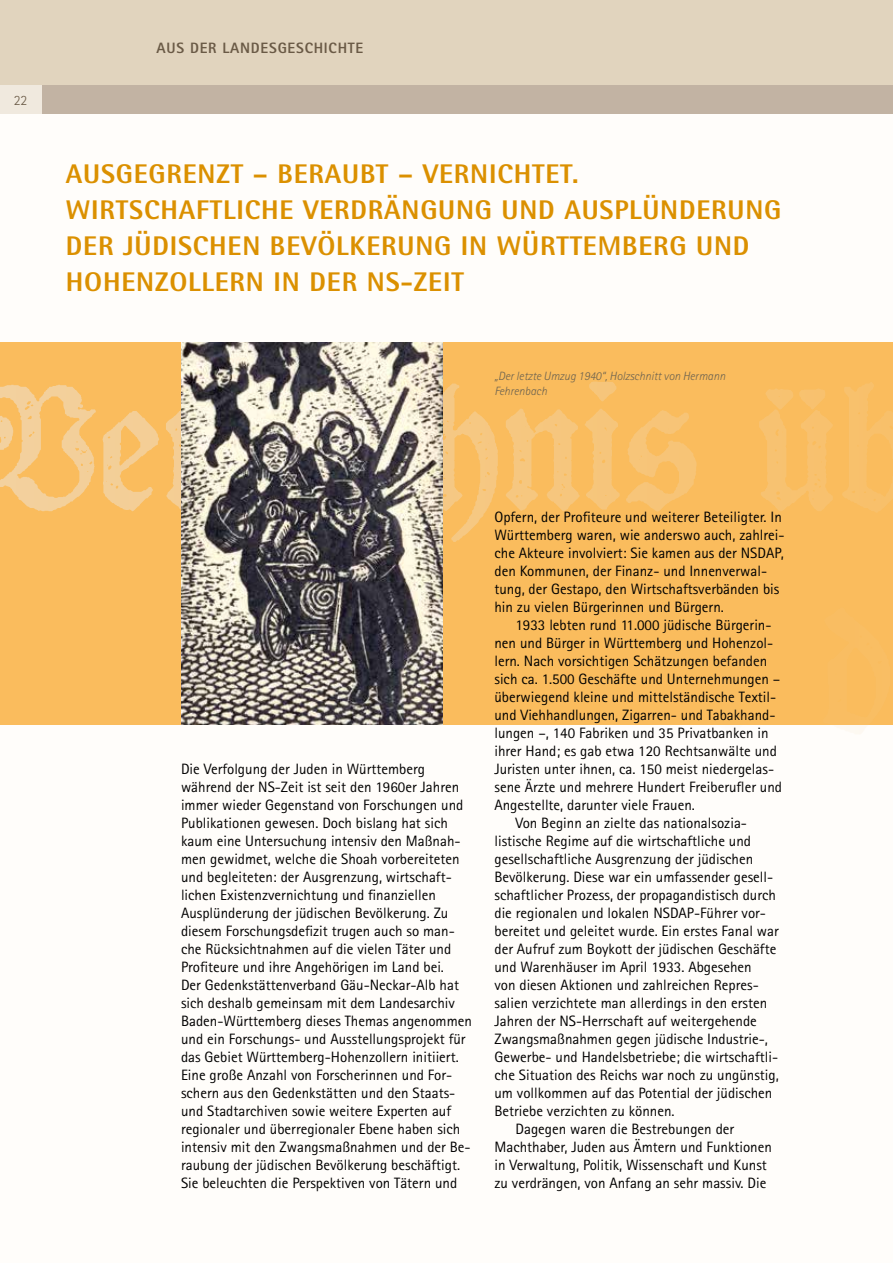
<style>
.page{position:relative;width:893px;height:1263px;background:#fff}
.page>*{position:absolute;margin:0;border:0;box-sizing:border-box;transform-origin:0 0}
.t1{font:800 27px/36px "Rotis Semi Sans";letter-spacing:.03em;color:#db9000}
.t2{font:15px/18px "Rotis Sans Serif";color:#000}
.t3{font:800 15px "Rotis Sans Serif";letter-spacing:.05em;color:#6a5a46}
.t4{font:300 14.25px "Rotis Sans Serif";color:#6a5a46}
.t5{font:italic 300 12px/15px "Rotis Sans Serif";color:#6b6250}
</style>
<div class="page">
<div style="left:0;top:90px;width:893px;height:1173px;background:#fffdf9"></div>
<div style="left:0;top:342px;width:893px;height:383px;background:#fabc5d"></div>
<div style="left:0;top:0;width:893px;height:108px;background:#e1d4be"></div>
<div style="left:0;top:85px;width:893px;height:29px;background:#c2b3a3"></div>
<div style="left:0;top:85px;width:41px;height:29px;background:#f0e9de"></div>
<img style="left:0;top:381px;width:893px;height:161px">
<img style="left:181px;top:342px;width:262px;height:383px">
<p class="t4" style="left:14px;top:92px;width:15px">22</p>
<p class="t3" style="left:157px;top:38px;width:208px">AUS DER LANDESGESCHICHTE</p>
<h1 class="t1" style="left:66px;top:156px;width:717px">AUSGEGRENZT – BERAUBT – VERNICHTET.<br>WIRTSCHAFTLICHE VERDRÄNGUNG UND AUSPLÜNDERUNG DER JÜDISCHEN BEVÖLKERUNG IN WÜRTTEMBERG UND HOHENZOLLERN IN DER NS-ZEIT</h1>
<p class="t5" style="left:494px;top:369px;width:232px">„Der letzte Umzug 1940“, Holzschnitt von Hermann<br>Fehrenbach</p>
<p class="t2" style="left:181px;top:760px;width:292px">Die Verfolgung der Juden in Württemberg während der NS-Zeit ist seit den 1960er Jahren immer wieder Gegenstand von Forschungen und Publikationen gewesen. Doch bislang hat sich kaum eine Untersuchung intensiv den Maßnah&shy;men gewidmet, welche die Shoah vorbereiteten und begleiteten: der Ausgrenzung, wirtschaft&shy;lichen Existenzvernichtung und finanziellen Ausplünderung der jüdischen Bevölkerung. Zu diesem Forschungsdefizit trugen auch so man&shy;che Rücksichtnahmen auf die vielen Täter und Profiteure und ihre Angehörigen im Land bei.<br>Der Gedenkstättenverband Gäu-Neckar-Alb hat sich deshalb gemeinsam mit dem Landesarchiv Baden-Württemberg dieses Themas angenommen und ein Forschungs- und Ausstellungsprojekt für das Gebiet Württemberg-Hohenzollern initiiert.<br>Eine große Anzahl von Forscherinnen und For&shy;schern aus den Gedenkstätten und den Staats&shy;und Stadtarchiven sowie weitere Experten auf regionaler und überregionaler Ebene haben sich intensiv mit den Zwangsmaßnahmen und der Be&shy;raubung der jüdischen Bevölkerung beschäftigt.<br>Sie beleuchten die Perspektiven von Tätern und</p>
<p class="t2" style="left:494px;top:508px;width:292px">Opfern, der Profiteure und weiterer Beteiligter. In Württemberg waren, wie anderswo auch, zahlrei&shy;che Akteure involviert: Sie kamen aus der NSDAP, den Kommunen, der Finanz- und Innenverwal&shy;tung, der Gestapo, den Wirtschaftsverbänden bis hin zu vielen Bürgerinnen und Bürgern.</p>
<p class="t2" style="left:515px;top:616px;width:258px">1933 lebten rund 11.000 jüdische Bürgerin-</p>
<p class="t2" style="left:494px;top:634px;width:280px">nen und Bürger in Württemberg und Hohenzol-</p>
<p class="t2" style="left:494px;top:652px;width:274px">lern. Nach vorsichtigen Schätzungen befanden</p>
<p class="t2" style="left:494px;top:670px;width:287px">sich ca. 1.500 Geschäfte und Unternehmungen –</p>
<p class="t2" style="left:494px;top:688px;width:283px">überwiegend kleine und mittelständische Textil-</p>
<p class="t2" style="left:494px;top:706px;width:283px">und Viehhandlungen, Zigarren- und Tabakhand-</p>
<p class="t2" style="left:494px;top:724px;width:276px">lungen –, 140 Fabriken und 35 Privatbanken in</p>
<p class="t2" style="left:494px;top:742px;width:284px">ihrer Hand; es gab etwa 120 Rechtsanwälte und</p>
<p class="t2" style="left:494px;top:760px;width:281px">Juristen unter ihnen, ca. 150 meist niedergelas-</p>
<p class="t2" style="left:494px;top:778px;width:289px">sene Ärzte und mehrere Hundert Freiberufler und</p>
<p class="t2" style="left:494px;top:796px;width:202px">Angestellte, darunter viele Frauen.</p>
<p class="t2" style="left:515px;top:814px;width:233px">Von Beginn an zielte das nationalsozia-</p>
<p class="t2" style="left:494px;top:832px;width:258px">listische Regime auf die wirtschaftliche und</p>
<p class="t2" style="left:494px;top:850px;width:260px">gesellschaftliche Ausgrenzung der jüdischen</p>
<p class="t2" style="left:494px;top:868px;width:280px">Bevölkerung. Diese war ein umfassender gesell-</p>
<p class="t2" style="left:494px;top:886px;width:283px">schaftlicher Prozess, der propagandistisch durch</p>
<p class="t2" style="left:494px;top:904px;width:273px">die regionalen und lokalen NSDAP-Führer vor-</p>
<p class="t2" style="left:494px;top:922px;width:286px">bereitet und geleitet wurde. Ein erstes Fanal war</p>
<p class="t2" style="left:494px;top:940px;width:283px">der Aufruf zum Boykott der jüdischen Geschäfte</p>
<p class="t2" style="left:494px;top:958px;width:259px">und Warenhäuser im April 1933. Abgesehen</p>
<p class="t2" style="left:494px;top:976px;width:266px">von diesen Aktionen und zahlreichen Repres-</p>
<p class="t2" style="left:494px;top:994px;width:274px">salien verzichtete man allerdings in den ersten</p>
<p class="t2" style="left:494px;top:1012px;width:264px">Jahren der NS-Herrschaft auf weitergehende</p>
<p class="t2" style="left:494px;top:1030px;width:275px">Zwangsmaßnahmen gegen jüdische Industrie-,</p>
<p class="t2" style="left:494px;top:1048px;width:285px">Gewerbe- und Handelsbetriebe; die wirtschaftli-</p>
<p class="t2" style="left:494px;top:1066px;width:286px">che Situation des Reichs war noch zu ungünstig,</p>
<p class="t2" style="left:494px;top:1084px;width:279px">um vollkommen auf das Potential der jüdischen</p>
<p class="t2" style="left:494px;top:1102px;width:182px">Betriebe verzichten zu können.</p>
<p class="t2" style="left:515px;top:1120px;width:220px">Dagegen waren die Bestrebungen der</p>
<p class="t2" style="left:494px;top:1138px;width:279px">Machthaber, Juden aus Ämtern und Funktionen</p>
<p class="t2" style="left:494px;top:1156px;width:274px">in Verwaltung, Politik, Wissenschaft und Kunst</p>
<p class="t2" style="left:494px;top:1174px;width:273px">zu verdrängen, von Anfang an sehr massiv. Die</p>
</div>
